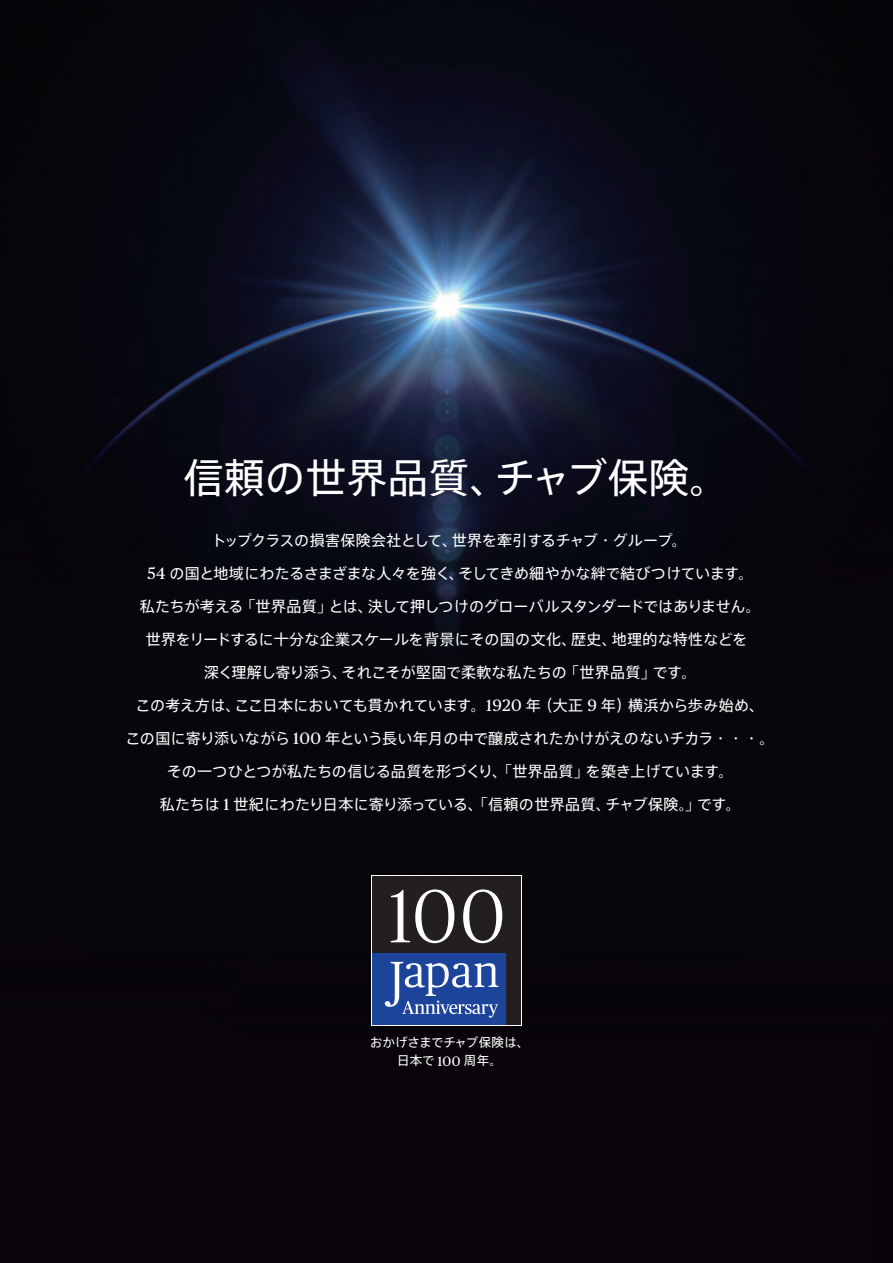
<style>
.page{position:relative;width:893px;height:1263px;background:#fff}
.page>*{position:absolute;margin:0;border:0;box-sizing:border-box;transform-origin:0 0}
.t1{font:40.5px "Axis Basic Pro N R";letter-spacing:.01em;color:#fff}
.t2{font:15px "Axis Basic Pro N R";letter-spacing:-.005em;color:#fff}
.t3{font:15px "Axis Basic Pro N R";letter-spacing:.015em;color:#fff}
.t4{font:15px "Axis Basic Pro N R";letter-spacing:-.025em;color:#fff}
.t5{font:12.45px/18px "Axis Basic Pro N R";letter-spacing:.005em;color:#fff;text-align:center}
.s1{font-family:"Chubb Publico Text";font-size:16.5px}
.s2{font-family:"Chubb Publico Text";font-size:13.65px}
</style>
<div class="page">
<img style="left:0;top:0;width:893px;height:1263px">
<svg style="left:371px;top:875px;width:151px;height:150px"></svg>
<div style="left:372px;top:876px;width:149px;height:148px;background:#231f20"></div>
<svg style="left:391px;top:889px;width:63px;height:54px"></svg>
<svg style="left:463px;top:889px;width:39px;height:54px"></svg>
<div style="left:372px;top:953px;width:134px;height:71px;background:#1d449b"></div>
<svg style="left:385px;top:962px;width:113px;height:56px"></svg>
<h1 class="t1" style="left:183px;top:448px;width:548px">信頼の世界品質、チャブ保険。</h1>
<p class="t2" style="left:211px;top:529px;width:477px">トップクラスの損害保険会社として、世界を牽引するチャブ・グループ。</p>
<p class="t2" style="left:147px;top:562px;width:608px"><span class="s1">54</span> の国と地域にわたるさまざまな人々を強く、そしてきめ細やかな絆で結びつけています。</p>
<p class="t4" style="left:140px;top:595px;width:623px">私たちが考える「世界品質」とは、決して押しつけのグローバルスタンダードではありません。</p>
<p class="t3" style="left:146px;top:628px;width:603px">世界をリードするに十分な企業スケールを背景にその国の文化、歴史、地理的な特性などを</p>
<p class="t2" style="left:204px;top:661px;width:494px">深く理解し寄り添う、それこそが堅固で柔軟な私たちの「世界品質」です。</p>
<p class="t2" style="left:135px;top:694px;width:630px">この考え方は、ここ日本においても貫かれています。<span class="s1">1920</span> 年（大正 <span class="s1">9</span> 年）横浜から歩み始め、</p>
<p class="t3" style="left:125px;top:727px;width:650px">この国に寄り添いながら <span class="s1">100</span> 年という長い年月の中で醸成されたかけがえのないチカラ・・・。</p>
<p class="t2" style="left:167px;top:760px;width:568px">その一つひとつが私たちの信じる品質を形づくり、「世界品質」を築き上げています。</p>
<p class="t3" style="left:160px;top:793px;width:583px">私たちは <span class="s1">1</span> 世紀にわたり日本に寄り添っている、「信頼の世界品質、チャブ保険。」です。</p>
<p class="t5" style="left:370px;top:1033px;width:161px">おかげさまでチャブ保険は、日本で <span class="s2">100</span> 周年。</p>
</div>
